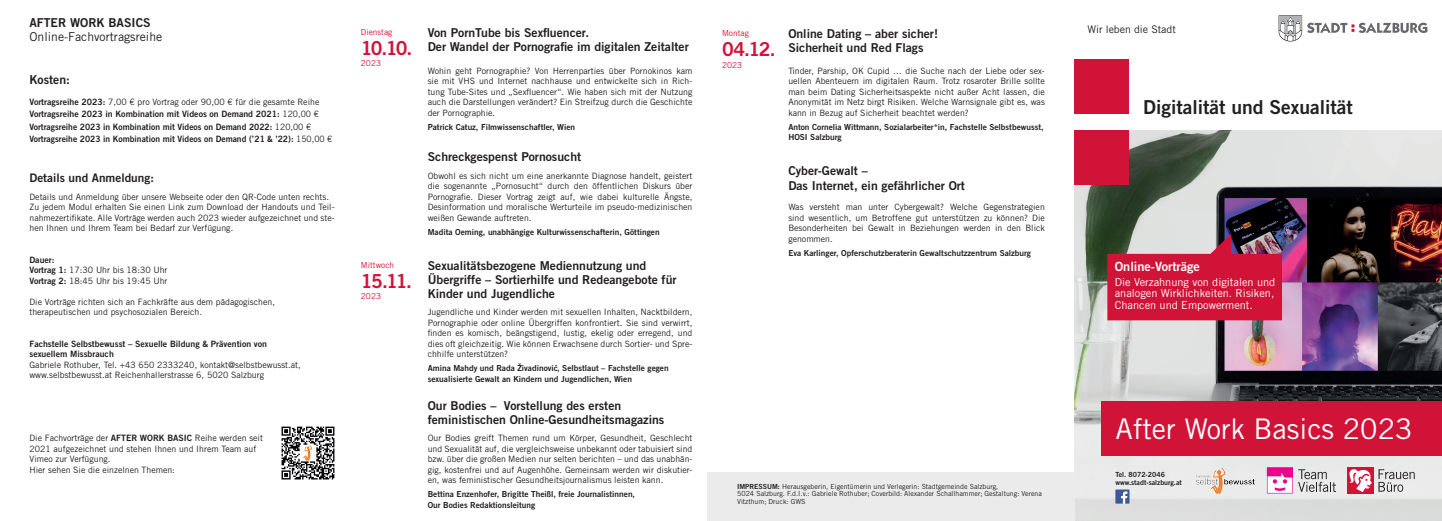
<style>
.page{position:relative;width:1442px;height:521px;background:#fff}
.page>*{position:absolute;margin:0;border:0;box-sizing:border-box;transform-origin:0 0}
.t1{font:28.44px "Trade Gothic LT Std";color:#fff}
.t2{font:19.25px "Trade Gothic LT Std Bd 2";color:#231f20}
.Datum{font:19.25px "Trade Gothic LT Std Bd 2";letter-spacing:-.08em;color:#d21338}
.Mag_Über_30pt{font:12.69px "Trade Gothic LT Std Bd 2";color:#fff}
.HL{font:12.25px/14px "Trade Gothic LT Std Bd 2";color:#231f20}
.HL-2{font:12.25px "Trade Gothic LT Std";color:#231f20}
.HL-3{font:11.81px "Trade Gothic LT Std Bd 2";color:#231f20}
.Mag_Über_30pt-2{font:10.94px/11.5px "Trade Gothic LT Std";color:#fff;text-align:justify}
.t3{font:10.5px "Trade Gothic LT Std";color:#231f20}
.Fließtext{font:8.75px/10.5px "Trade Gothic LT Std";color:#231f20;text-align:justify}
.Fließtext-2{font:8.75px "Trade Gothic LT Std Bd 2";color:#231f20}
.HL_2{font:8.75px "Trade Gothic LT Std Bd 2";color:#231f20}
.Workshopleitung{font:8.31px/10.5px "Trade Gothic LT Std Bd 2";color:#231f20}
.t4{font:8.31px "Trade Gothic LT Std";color:#d21338}
.Fließtext-3{font:7px/7.9px "Trade Gothic LT Std";color:#231f20}
.t5{font:7px/8px "Trade Gothic LT Std Bd 2";color:#231f20}
.s1{font-family:"Trade Gothic LT Std Bd 2"}
.s2{font-family:"Trade Gothic LT Std"}
</style>
<div class="page">
<img style="left:1074px;top:130px;width:367px;height:391px">
<div style="left:1101px;top:401px;width:340px;height:55px;background:#d21338"></div>
<svg style="left:1278px;top:15px;width:149px;height:26px"></svg>
<div style="left:1074px;top:60px;width:54px;height:54px;background:#d21338"></div>
<div style="left:1074px;top:130px;width:54px;height:55px;background:#d21338"></div>
<svg style="left:1378px;top:469px;width:36px;height:23px"></svg>
<div style="left:1346px;top:467px;width:26px;height:26px;background:#d21338"></div>
<svg style="left:1349px;top:469px;width:22px;height:23px"></svg>
<svg style="left:1107px;top:234px;width:174px;height:86px;background:#c6304d"></svg>
<svg style="left:1115px;top:489px;width:14px;height:15px"></svg>
<img style="left:1195px;top:468px;width:59px;height:25px">
<svg style="left:1266px;top:467px;width:69px;height:26px"></svg>
<div style="left:707px;top:472px;width:367px;height:49px;background:#eaebea"></div>
<img style="left:281px;top:426px;width:54px;height:54px">
<p class="HL" style="left:29px;top:15px;width:123px">AFTER WORK BASICS</p>
<p class="HL-2" style="left:29px;top:29px;width:134px">Online-Fachvortragsreihe</p>
<p class="HL" style="left:29px;top:72px;width:42px">Kosten:</p>
<p class="Fließtext" style="left:29px;top:97px;width:291px"><span class="s1">Vortragsreihe 2023:</span> 7,00 € pro Vortrag oder 90,00 € für die gesamte Reihe</p>
<p class="Fließtext-2" style="left:29px;top:109px;width:291px">Vortragsreihe 2023 in Kombination mit Videos on Demand 2021: <span class="s2">120,00 €</span></p>
<p class="Fließtext-2" style="left:29px;top:121px;width:283px">Vortragsreihe 2023 in Kombination mit Videos on Demand 2022: <span class="s2">120,00 €</span></p>
<p class="Fließtext-2" style="left:29px;top:133px;width:304px">Vortragsreihe 2023 in Kombination mit Videos on Demand (’21 &amp; ’22): <span class="s2">150,00 €</span></p>
<p class="HL-3" style="left:29px;top:170px;width:126px">Details und Anmeldung:</p>
<p class="Fließtext" style="left:29px;top:191px;width:301px">Details und Anmeldung über unsere Webseite oder den QR-Code unten rechts.</p>
<p class="Fließtext" style="left:29px;top:202px;width:306px">Zu jedem Modul erhalten Sie einen Link zum Download der Handouts und Teil&shy;nahmezertifikate. Alle Vorträge werden auch 2023 wieder aufgezeichnet und ste&shy;hen Ihnen und Ihrem Team bei Bedarf zur Verfügung.</p>
<p class="Fließtext-2" style="left:29px;top:254px;width:27px">Dauer:</p>
<p class="Fließtext" style="left:29px;top:265px;width:139px"><span class="s1">Vortrag 1:</span> 17:30 Uhr bis 18:30 Uhr</p>
<p class="Fließtext" style="left:29px;top:275px;width:139px"><span class="s1">Vortrag 2:</span> 18:45 Uhr bis 19:45 Uhr</p>
<p class="Fließtext" style="left:29px;top:296px;width:247px">Die Vorträge richten sich an Fachkräfte aus dem pädagogischen,</p>
<p class="Fließtext" style="left:29px;top:307px;width:174px">therapeutischen und psychosozialen Bereich.</p>
<p class="HL_2" style="left:29px;top:338px;width:239px">Fachstelle Selbstbewusst – Sexuelle Bildung &amp; Prävention von</p>
<p class="HL_2" style="left:29px;top:348px;width:86px">sexuellem Missbrauch</p>
<p class="Fließtext" style="left:29px;top:359px;width:273px">Gabriele Rothuber, Tel. +43 650 2333240, kontakt@selbstbewusst.at, www.selbstbewusst.at Reichenhallerstrasse 6, 5020 Salzburg</p>
<p class="Fließtext" style="left:29px;top:433px;width:235px;text-align:left">Die Fachvorträge der <span class="s1">AFTER WORK BASIC</span> Reihe werden seit 2021 aufgezeichnet und stehen Ihnen und Ihrem Team auf Vimeo zur Verfügung.<br>Hier sehen Sie die einzelnen Themen:</p>
<p class="t4" style="left:361px;top:27px;width:33px">Dienstag</p>
<p class="Datum" style="left:361px;top:36px;width:53px">10.10.</p>
<p class="t4" style="left:361px;top:58px;width:22px">2023</p>
<p class="t4" style="left:361px;top:259px;width:35px">Mittwoch</p>
<p class="Datum" style="left:361px;top:269px;width:53px">15.11.</p>
<p class="t4" style="left:361px;top:291px;width:22px">2023</p>
<p class="HL" style="left:427px;top:25px;width:163px">Von PornTube bis Sexfluencer.</p>
<p class="HL" style="left:427px;top:39px;width:262px">Der Wandel der Pornografie im digitalen Zeitalter</p>
<p class="Fließtext" style="left:427px;top:65px;width:266px">Wohin geht Pornographie? Von Herrenparties über Pornokinos kam sie mit VHS und Internet nachhause und entwickelte sich in Rich&shy;tung Tube-Sites und „Sexfluencer“. Wie haben sich mit der Nutzung auch die Darstellungen verändert? Ein Streifzug durch die Geschichte der Pornographie.</p>
<p class="Workshopleitung" style="left:427px;top:121px;width:149px">Patrick Catuz, Filmwissenschaftler, Wien</p>
<p class="HL" style="left:427px;top:150px;width:155px">Schreckgespenst Pornosucht</p>
<p class="Fließtext" style="left:427px;top:170px;width:266px">Obwohl es sich nicht um eine anerkannte Diagnose handelt, geistert die sogenannte „Pornosucht“ durch den öffentlichen Diskurs über Pornografie. Dieser Vortrag zeigt auf, wie dabei kulturelle Ängste, Desinformation und moralische Werturteile im pseudo-medizinischen weißen Gewande auftreten.</p>
<p class="Workshopleitung" style="left:427px;top:226px;width:233px">Madita Oeming, unabhängige Kulturwissenschafterin, Göttingen</p>
<p class="HL" style="left:427px;top:258px;width:250px">Sexualitätsbezogene Mediennutzung und<br>Übergriffe – Sortierhilfe und Redeangebote für<br>Kinder und Jugendliche</p>
<p class="Fließtext" style="left:427px;top:307px;width:266px">Jugendliche und Kinder werden mit sexuellen Inhalten, Nacktbildern, Pornographie oder online Übergriffen konfrontiert. Sie sind verwirrt, finden es komisch, beängstigend, lustig, ekelig oder erregend, und dies oft gleichzeitig. Wie können Erwachsene durch Sortier- und Spre&shy;chhilfe unterstützen?</p>
<p class="Workshopleitung" style="left:427px;top:363px;width:242px">Amina Mahdy und Rada Živadinovic´, Selbstlaut – Fachstelle gegen sexualisierte Gewalt an Kindern und Jugendlichen, Wien</p>
<p class="HL" style="left:427px;top:398px;width:195px">Our Bodies – Vorstellung des ersten</p>
<p class="HL" style="left:427px;top:412px;width:238px">feministischen Online-Gesundheitsmagazins</p>
<p class="Fließtext" style="left:427px;top:433px;width:266px">Our Bodies greift Themen rund um Körper, Gesundheit, Geschlecht und Sexualität auf, die vergleichsweise unbekannt oder tabuisiert sind bzw. über die großen Medien nur selten berichten – und das unabhän&shy;gig, kostenfrei und auf Augenhöhe. Gemeinsam werden wir diskutier&shy;en, was feministischer Gesundheitsjournalismus leisten kann.</p>
<p class="Workshopleitung" style="left:427px;top:489px;width:209px">Bettina Enzenhofer, Brigitte Theißl, freie Journalistinnen,<br>Our Bodies Redaktionsleitung</p>
<p class="t4" style="left:722px;top:28px;width:28px">Montag</p>
<p class="Datum" style="left:722px;top:37px;width:55px">04.12.</p>
<p class="t4" style="left:722px;top:60px;width:22px">2023</p>
<p class="HL" style="left:788px;top:27px;width:151px">Online Dating – aber sicher!<br>Sicherheit und Red Flags</p>
<p class="Fließtext" style="left:788px;top:65px;width:258px">Tinder, Parship, OK Cupid … die Suche nach der Liebe oder sex&shy;uellen Abenteuern im digitalen Raum. Trotz rosaroter Brille sollte man beim Dating Sicherheitsaspekte nicht außer Acht lassen, die Anonymität im Netz birgt Risiken. Welche Warnsignale gibt es, was kann in Bezug auf Sicherheit beachtet werden?</p>
<p class="Workshopleitung" style="left:788px;top:121px;width:257px">Anton Cornelia Wittmann, Sozialarbeiter*in, Fachstelle Selbstbewusst,<br>HOSI Salzburg</p>
<p class="HL" style="left:788px;top:164px;width:178px">Cyber-Gewalt –<br>Das Internet, ein gefährlicher Ort</p>
<p class="Fließtext" style="left:788px;top:202px;width:258px">Was versteht man unter Cybergewalt? Welche Gegenstrategien sind wesentlich, um Betroffene gut unterstützen zu können? Die Besonderheiten bei Gewalt in Beziehungen werden in den Blick genommen.</p>
<p class="Workshopleitung" style="left:788px;top:247px;width:244px">Eva Karlinger, Opferschutzberaterin Gewaltschutzzentrum Salzburg</p>
<p class="Fließtext-3" style="left:737px;top:482px;width:306px"><span class="s1">IMPRESSUM:</span> Herausgeberin, Eigentümerin und Verlegerin: Stadtgemeinde Salzburg,<br>5024 Salzburg. F.d.I.v.: Gabriele Rothuber; Coverbild: Alexander Schallhammer; Gestaltung: Verena<br>Vitzthum; Druck: GWS</p>
<p class="t3" style="left:1087px;top:23px;width:90px">Wir leben die Stadt</p>
<p class="t2" style="left:1142px;top:95px;width:211px">Digitalität und Sexualität</p>
<p class="Mag_Über_30pt" style="left:1114px;top:258px;width:87px">Online-Vorträge</p>
<p class="Mag_Über_30pt-2" style="left:1114px;top:276px;width:162px">Die Verzahnung von digitalen und analogen Wirklichkeiten. Risiken, Chancen und Empowerment.</p>
<p class="t1" style="left:1115px;top:412px;width:298px">After Work Basics 2023</p>
<p class="t5" style="left:1115px;top:470px;width:68px">Tel. 8072-2046 www.stadt-salzburg.at</p>
</div>
